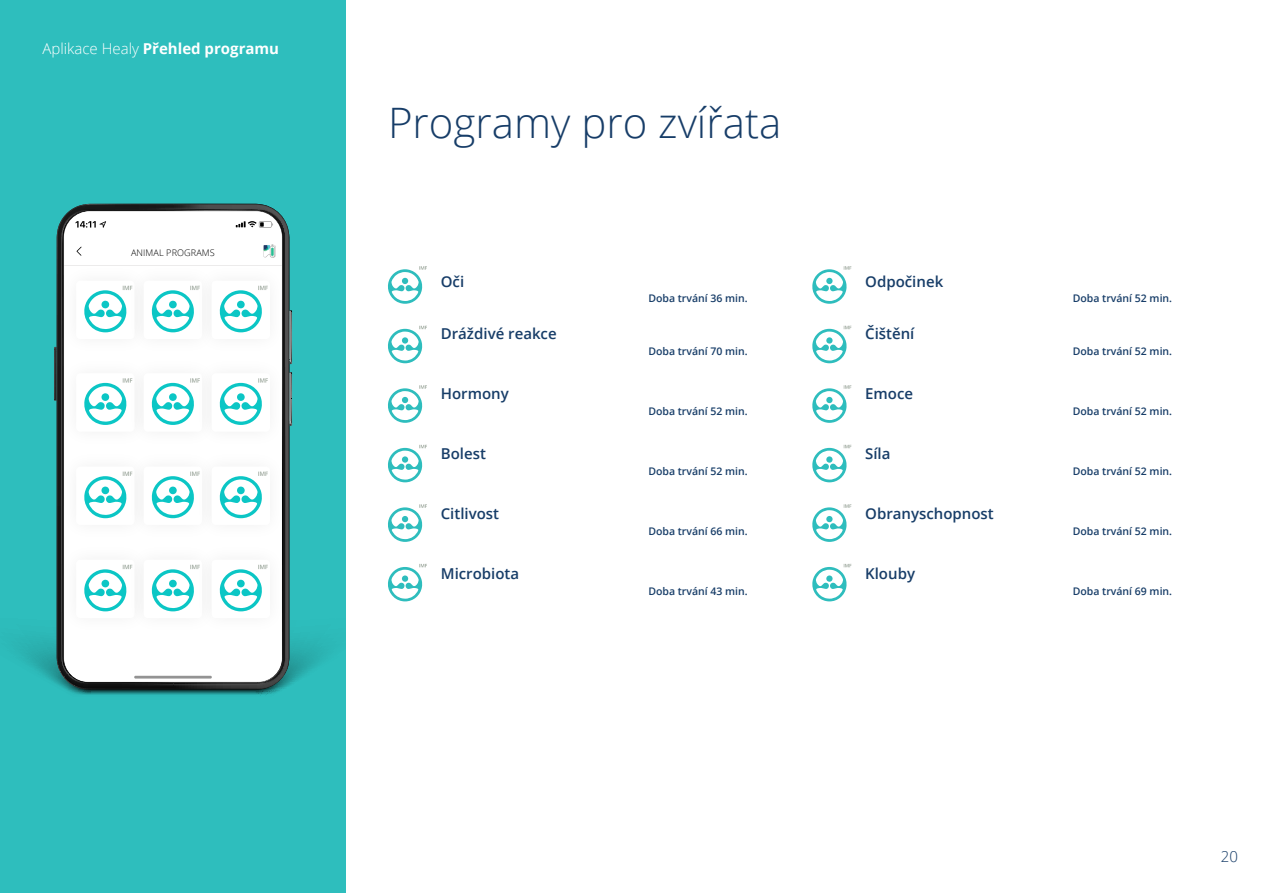
<style>
.page{position:relative;width:1263px;height:893px;background:#fff}
.page>*{position:absolute;margin:0;border:0;box-sizing:border-box;transform-origin:0 0}
.B_Ü1{font:300 42px "Open Sans";color:#173d68}
.Program_Block{font:600 15px "Open Sans";color:#173d68}
.t1{font:700 15px "Open Sans";color:#fff}
.t2{font:300 15px "Open Sans";color:#173d68}
.Program_Block-2{font:600 10.5px "Open Sans";color:#173d68}
.t3{font:300 9.15px "Open Sans";letter-spacing:.01em;color:#000}
.s1{font-weight:300}
</style>
<div class="page">
<div style="left:0;top:0;width:345px;height:893px;background:#2ebebd"></div>
<svg style="left:19px;top:640px;width:304px;height:56px"></svg>
<svg style="left:57px;top:204px;width:232px;height:485px;background:#2a3f3f"></svg>
<div style="left:64px;top:211px;width:218px;height:471px;background:#fff;border-radius:25px"></div>
<svg style="left:77px;top:247px;width:5px;height:9px"></svg>
<svg style="left:76px;top:221px;width:30px;height:7px"></svg>
<svg style="left:236px;top:221px;width:37px;height:7px"></svg>
<svg style="left:263px;top:245px;width:12px;height:12px"></svg>
<img style="left:54px;top:258px;width:67px;height:92px">
<div style="left:76px;top:281px;width:59px;height:58px;background:#fff;border-radius:4px"></div>
<svg style="left:84px;top:290px;width:37px;height:42px"></svg>
<img style="left:121px;top:265px;width:68px;height:61px">
<div style="left:144px;top:281px;width:58px;height:58px;background:#fff;border-radius:4px"></div>
<svg style="left:151px;top:290px;width:38px;height:42px"></svg>
<img style="left:189px;top:258px;width:103px;height:92px">
<div style="left:212px;top:281px;width:58px;height:58px;background:#fff;border-radius:4px"></div>
<svg style="left:219px;top:286px;width:49px;height:46px"></svg>
<img style="left:54px;top:350px;width:10px;height:94px">
<svg style="left:84px;top:382px;width:37px;height:43px"></svg>
<img style="left:121px;top:378px;width:12px;height:40px">
<svg style="left:151px;top:382px;width:38px;height:43px"></svg>
<img style="left:189px;top:350px;width:103px;height:94px">
<div style="left:212px;top:373px;width:58px;height:59px;background:#fff;border-radius:4px"></div>
<svg style="left:219px;top:378px;width:49px;height:47px"></svg>
<img style="left:56px;top:444px;width:8px;height:93px">
<svg style="left:84px;top:476px;width:37px;height:42px"></svg>
<img style="left:121px;top:471px;width:12px;height:40px">
<svg style="left:151px;top:476px;width:38px;height:42px"></svg>
<img style="left:189px;top:444px;width:101px;height:93px">
<div style="left:212px;top:466px;width:58px;height:59px;background:#fff;border-radius:4px"></div>
<svg style="left:219px;top:472px;width:49px;height:46px"></svg>
<img style="left:53px;top:537px;width:11px;height:104px">
<svg style="left:84px;top:569px;width:37px;height:42px"></svg>
<img style="left:121px;top:564px;width:12px;height:41px">
<svg style="left:151px;top:569px;width:38px;height:42px"></svg>
<img style="left:189px;top:537px;width:104px;height:104px">
<div style="left:212px;top:560px;width:58px;height:58px;background:#fff;border-radius:4px"></div>
<svg style="left:219px;top:565px;width:49px;height:46px"></svg>
<hr style="left:134px;top:676px;width:78px;height:3px;background:#939393">
<svg style="left:388px;top:266px;width:39px;height:38px"></svg>
<svg style="left:388px;top:326px;width:39px;height:37px"></svg>
<svg style="left:388px;top:385px;width:39px;height:38px"></svg>
<svg style="left:388px;top:445px;width:39px;height:37px"></svg>
<svg style="left:388px;top:504px;width:39px;height:38px"></svg>
<svg style="left:388px;top:564px;width:39px;height:37px"></svg>
<svg style="left:812px;top:266px;width:39px;height:38px"></svg>
<svg style="left:812px;top:326px;width:39px;height:37px"></svg>
<svg style="left:812px;top:385px;width:39px;height:38px"></svg>
<svg style="left:812px;top:445px;width:39px;height:37px"></svg>
<svg style="left:812px;top:504px;width:39px;height:38px"></svg>
<svg style="left:812px;top:564px;width:39px;height:37px"></svg>
<h2 class="t1" style="left:43px;top:38px;width:238px"><span class="s1">Aplikace Healy</span> Přehled programu</h2>
<p class="t3" style="left:131px;top:246px;width:85px">ANIMAL PROGRAMS</p>
<p class="B_Ü1" style="left:388px;top:94px;width:395px">Programy pro zvířata</p>
<p class="Program_Block" style="left:441px;top:271px;width:25px">Oči</p>
<p class="Program_Block" style="left:865px;top:271px;width:80px">Odpočinek</p>
<p class="Program_Block-2" style="left:648px;top:291px;width:101px">Doba trvání 36 min.</p>
<p class="Program_Block-2" style="left:1073px;top:291px;width:101px">Doba trvání 52 min.</p>
<p class="Program_Block" style="left:441px;top:323px;width:117px">Dráždivé reakce</p>
<p class="Program_Block" style="left:865px;top:323px;width:51px">Čištění</p>
<p class="Program_Block-2" style="left:648px;top:344px;width:101px">Doba trvání 70 min.</p>
<p class="Program_Block-2" style="left:1073px;top:344px;width:101px">Doba trvání 52 min.</p>
<p class="Program_Block" style="left:441px;top:383px;width:69px">Hormony</p>
<p class="Program_Block" style="left:865px;top:383px;width:49px">Emoce</p>
<p class="Program_Block-2" style="left:648px;top:404px;width:101px">Doba trvání 52 min.</p>
<p class="Program_Block-2" style="left:1073px;top:404px;width:101px">Doba trvání 52 min.</p>
<p class="Program_Block" style="left:441px;top:443px;width:47px">Bolest</p>
<p class="Program_Block" style="left:865px;top:443px;width:27px">Síla</p>
<p class="Program_Block-2" style="left:648px;top:464px;width:101px">Doba trvání 52 min.</p>
<p class="Program_Block-2" style="left:1073px;top:464px;width:101px">Doba trvání 52 min.</p>
<p class="Program_Block" style="left:441px;top:503px;width:60px">Citlivost</p>
<p class="Program_Block" style="left:865px;top:503px;width:130px">Obranyschopnost</p>
<p class="Program_Block-2" style="left:648px;top:524px;width:101px">Doba trvání 66 min.</p>
<p class="Program_Block-2" style="left:1073px;top:524px;width:101px">Doba trvání 52 min.</p>
<p class="Program_Block" style="left:441px;top:563px;width:80px">Microbiota</p>
<p class="Program_Block" style="left:865px;top:563px;width:51px">Klouby</p>
<p class="Program_Block-2" style="left:648px;top:584px;width:101px">Doba trvání 43 min.</p>
<p class="Program_Block-2" style="left:1073px;top:584px;width:101px">Doba trvání 69 min.</p>
<h2 class="t2" style="left:1221px;top:847px;width:19px">20</h2>
</div>
